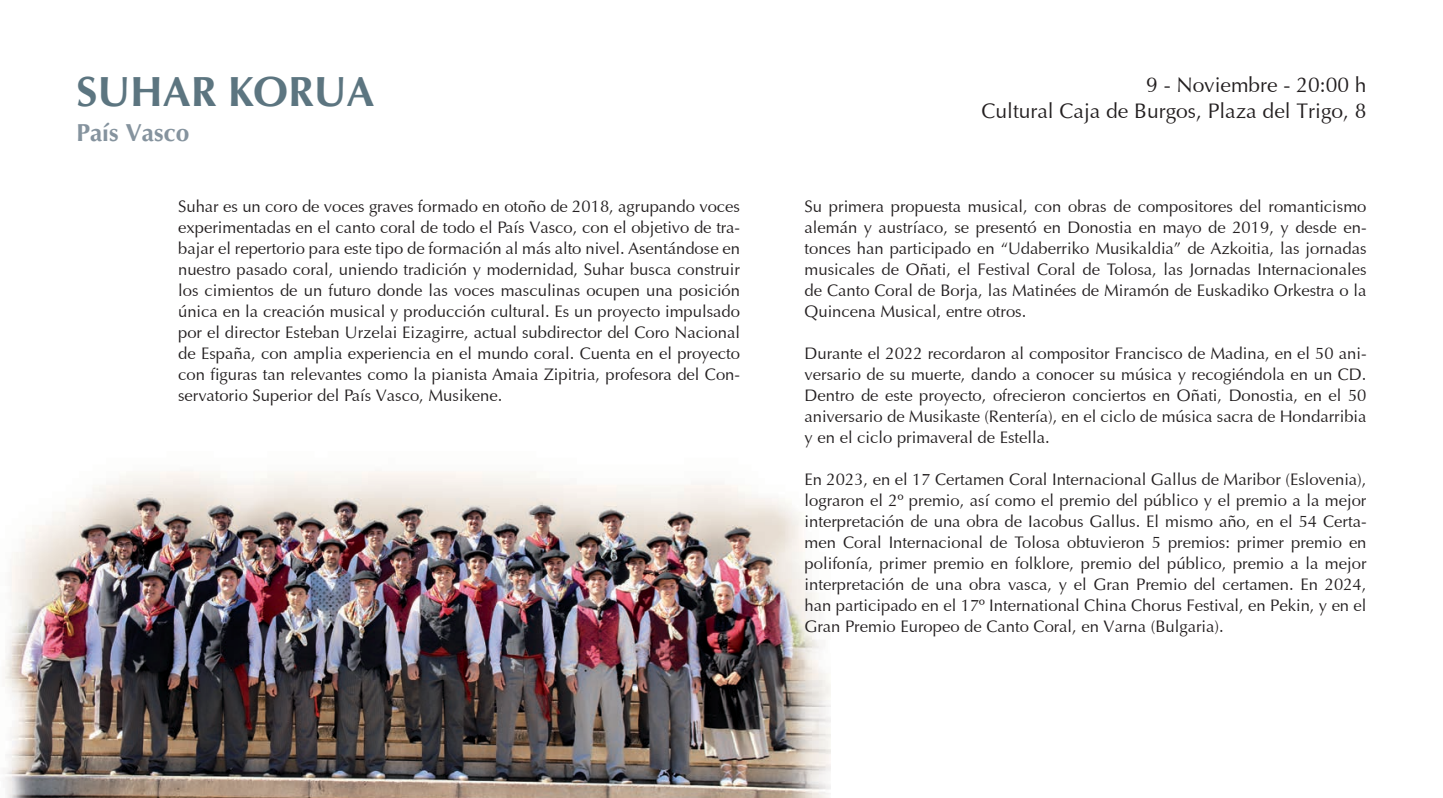
<style>
.page{position:relative;width:1443px;height:798px;background:#fff}
.page>*{position:absolute;margin:0;border:0;box-sizing:border-box;transform-origin:0 0}
.t1{font:700 42px "Optima";color:#5c7580}
.t2{font:700 24.5px "Optima";color:#85939e}
.t3{font:21px/25.2px "Optima Roman";color:#231f20;text-align:right}
.t4{font:16.62px/21px "Optima Roman";color:#231f20;text-align:justify}
</style>
<div class="page">
<img style="left:5px;top:471px;width:826px;height:327px">
<h1 class="t1" style="left:76px;top:67px;width:299px">SUHAR KORUA</h1>
<h2 class="t2" style="left:76px;top:119px;width:115px">País Vasco</h2>
<p class="t3" style="left:981px;top:73px;width:386px">9 - Noviembre - 20:00 h<br>Cultural Caja de Burgos, Plaza del Trigo, 8</p>
<p class="t4" style="left:178px;top:196px;width:563px">Suhar es un coro de voces graves formado en otoño de 2018, agrupando voces experimentadas en el canto coral de todo el País Vasco, con el objetivo de tra&shy;bajar el repertorio para este tipo de formación al más alto nivel. Asentándose en nuestro pasado coral, uniendo tradición y modernidad, Suhar busca construir los cimientos de un futuro donde las voces masculinas ocupen una posición única en la creación musical y producción cultural. Es un proyecto impulsado por el director Esteban Urzelai Eizagirre, actual subdirector del Coro Nacional de España, con amplia experiencia en el mundo coral. Cuenta en el proyecto con figuras tan relevantes como la pianista Amaia Zipitria, profesora del Con&shy;servatorio Superior del País Vasco, Musikene.</p>
<p class="t4" style="left:804px;top:196px;width:563px">Su primera propuesta musical, con obras de compositores del romanticismo alemán y austríaco, se presentó en Donostia en mayo de 2019, y desde en&shy;tonces han participado en “Udaberriko Musikaldia” de Azkoitia, las jornadas musicales de Oñati, el Festival Coral de Tolosa, las Jornadas Internacionales de Canto Coral de Borja, las Matinées de Miramón de Euskadiko Orkestra o la Quincena Musical, entre otros.</p>
<p class="t4" style="left:804px;top:343px;width:563px">Durante el 2022 recordaron al compositor Francisco de Madina, en el 50 ani&shy;versario de su muerte, dando a conocer su música y recogiéndola en un CD.<br>Dentro de este proyecto, ofrecieron conciertos en Oñati, Donostia, en el 50 aniversario de Musikaste (Rentería), en el ciclo de música sacra de Hondarribia y en el ciclo primaveral de Estella.</p>
<p class="t4" style="left:804px;top:469px;width:563px">En 2023, en el 17 Certamen Coral Internacional Gallus de Maribor (Eslovenia), lograron el 2º premio, así como el premio del público y el premio a la mejor interpretación de una obra de Iacobus Gallus. El mismo año, en el 54 Certa&shy;men Coral Internacional de Tolosa obtuvieron 5 premios: primer premio en polifonía, primer premio en folklore, premio del público, premio a la mejor interpretación de una obra vasca, y el Gran Premio del certamen. En 2024, han participado en el 17º International China Chorus Festival, en Pekin, y en el Gran Premio Europeo de Canto Coral, en Varna (Bulgaria).</p>
</div>
